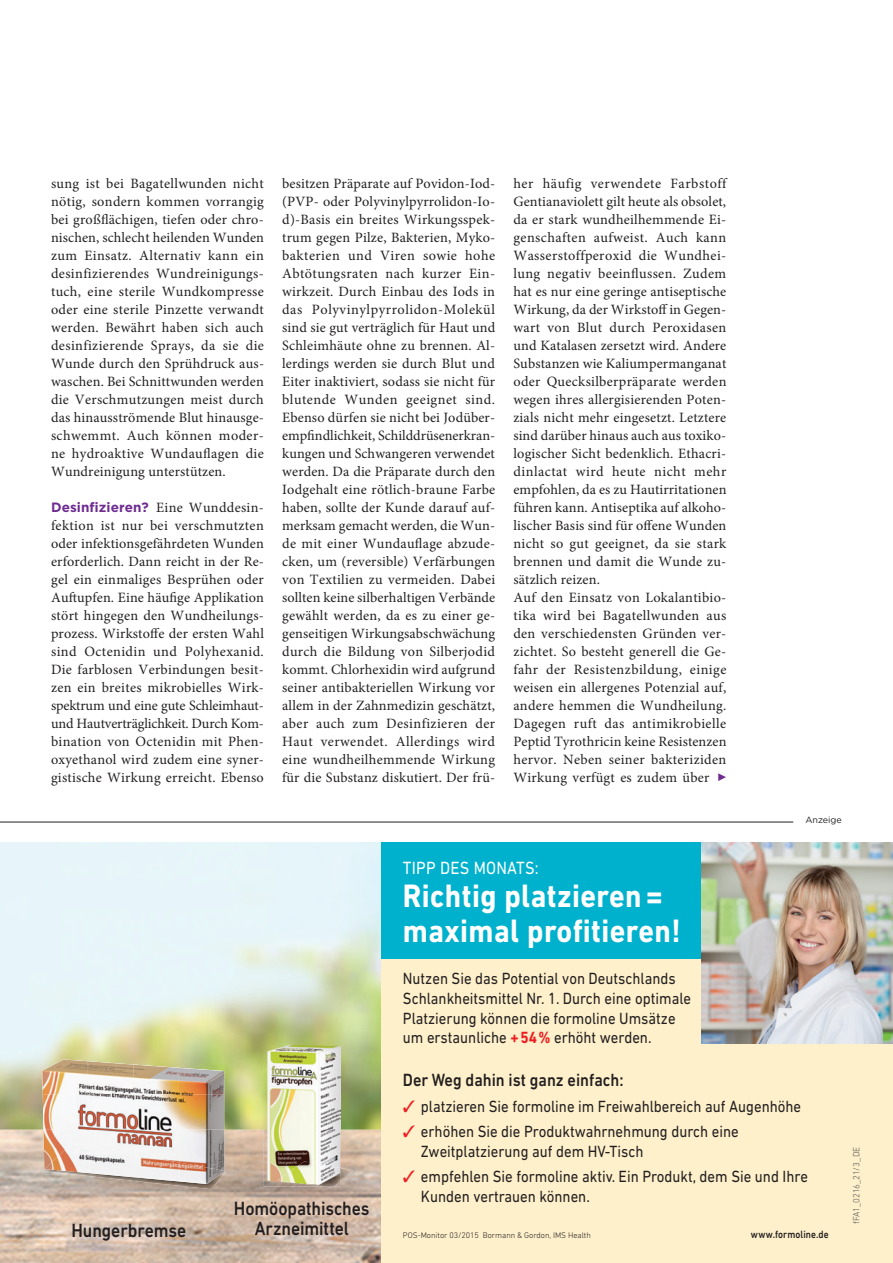
<style>
.page{position:relative;width:893px;height:1263px;background:#fff}
.page>*{position:absolute;margin:0;border:0;box-sizing:border-box;transform-origin:0 0}
.t1{font:700 33px/34.5px "DIN Next LT Pro";letter-spacing:.015em;color:#fff;scale:.9 1}
.t2{font:500 19.5px/20.4px "DIN Next LT Pro";letter-spacing:-.005em;color:#231f20;text-align:center;scale:.9 1}
.t3{font:500 18px "DIN Next LT Pro";color:#231f20;scale:.9 1}
.t4{font:18px "DIN Next LT Pro";color:#fff;scale:.9 1}
.t5{font:16.5px/19.8px "DIN Next LT Pro";color:#231f20;scale:.9 1}
.t6{font:14.25px/18px "Minion Pro";letter-spacing:.015em;color:#231f20;text-align:justify}
.t7{font:700 13.5px "Gotham";letter-spacing:.005em;color:#6e2c91}
.t8{font:500 10.65px "DIN Next LT Pro";letter-spacing:.01em;color:#231f20;scale:.88 1}
.t9{font:300 9.15px "DIN Next LT Pro";letter-spacing:-.015em;color:#57585a}
.t10{font:9px "Gotham";color:#231f20}
.t11{font:300 8.25px "DIN Next LT Pro";letter-spacing:-.005em;color:#231f20}
.s1{font-family:"Minion Pro";font-weight:400;font-size:14.25px;color:#231f20}
.s2{font-weight:700;color:#ee1d23}
.s3{color:#ee1d23}
</style>
<div class="page">
<img style="left:0;top:842px;width:382px;height:237px">
<img style="left:0;top:1079px;width:42px;height:51px">
<img style="left:225px;top:1079px;width:157px;height:51px">
<img style="left:202px;top:1130px;width:180px;height:133px">
<img style="left:0;top:1130px;width:149px;height:133px">
<img style="left:149px;top:1189px;width:53px;height:74px">
<img style="left:42px;top:1169px;width:184px;height:20px">
<img style="left:42px;top:1059px;width:46px;height:71px">
<img style="left:88px;top:1061px;width:46px;height:85px">
<img style="left:133px;top:1064px;width:46px;height:90px">
<img style="left:179px;top:1068px;width:46px;height:94px">
<img style="left:44px;top:1130px;width:45px;height:39px">
<img style="left:45px;top:1143px;width:45px;height:30px">
<img style="left:89px;top:1146px;width:46px;height:31px">
<img style="left:134px;top:1154px;width:46px;height:27px">
<img style="left:180px;top:1162px;width:45px;height:22px">
<img style="left:323px;top:1168px;width:31px;height:20px">
<img style="left:264px;top:1024px;width:76px;height:162px">
<img style="left:278px;top:1161px;width:62px;height:25px">
<div style="left:382px;top:842px;width:511px;height:421px;background:#fef0ca"></div>
<div style="left:382px;top:842px;width:511px;height:116px;background:#00b1cd"></div>
<img style="left:702px;top:842px;width:191px;height:201px">
<hr style="left:0;top:822px;width:793px;height:1px;background:#231f20">
<p class="t6" style="left:51px;top:175px;width:215px">sung ist bei Bagatellwunden nicht nötig, sondern kommen vorrangig bei großflächigen, tiefen oder chro&shy;nischen, schlecht heilenden Wunden zum Einsatz. Alternativ kann ein desinfizierendes Wundreinigungs&shy;tuch, eine sterile Wundkompresse oder eine sterile Pinzette verwandt werden. Bewährt haben sich auch desinfizierende Sprays, da sie die Wunde durch den Sprühdruck aus&shy;waschen. Bei Schnittwunden werden die Verschmutzungen meist durch das hinausströmende Blut hinausge&shy;schwemmt. Auch können moder&shy;ne hydroaktive Wundauflagen die Wundreinigung unterstützen.</p>
<p class="t7" style="left:51px;top:498px;width:214px">Desinfizieren? <span class="s1">Eine Wunddesin-</span></p>
<p class="t6" style="left:51px;top:517px;width:215px">fektion ist nur bei verschmutzten oder infektionsgefährdeten Wunden erforderlich. Dann reicht in der Re&shy;gel ein einmaliges Besprühen oder Auftupfen. Eine häufige Applikation stört hingegen den Wundheilungs&shy;prozess. Wirkstoffe der ersten Wahl sind Octenidin und Polyhexanid.<br>Die farblosen Verbindungen besit&shy;zen ein breites mikrobielles Wirk&shy;spektrum und eine gute Schleimhaut&shy;und Hautverträglichkeit. Durch Kom&shy;bination von Octenidin mit Phen&shy;oxyethanol wird zudem eine syner&shy;gistische Wirkung erreicht. Ebenso</p>
<p class="t6" style="left:282px;top:175px;width:215px">besitzen Präparate auf Povidon-Iod-(PVP- oder Polyvinylpyrrolidon-Io&shy;d)-Basis ein breites Wirkungsspek&shy;trum gegen Pilze, Bakterien, Myko&shy;bakterien und Viren sowie hohe Abtötungsraten nach kurzer Ein&shy;wirkzeit. Durch Einbau des Iods in das Polyvinylpyrrolidon-Molekül sind sie gut verträglich für Haut und Schleimhäute ohne zu brennen. Al&shy;lerdings werden sie durch Blut und Eiter inaktiviert, sodass sie nicht für blutende Wunden geeignet sind.<br>Ebenso dürfen sie nicht bei Jodüber&shy;empfindlichkeit, Schilddrüsenerkran&shy;kungen und Schwangeren verwendet werden. Da die Präparate durch den Iodgehalt eine rötlich-braune Farbe haben, sollte der Kunde darauf auf&shy;merksam gemacht werden, die Wun&shy;de mit einer Wundauflage abzude&shy;cken, um (reversible) Verfärbungen von Textilien zu vermeiden. Dabei sollten keine silberhaltigen Verbände gewählt werden, da es zu einer ge&shy;genseitigen Wirkungsabschwächung durch die Bildung von Silberjodid kommt. Chlorhexidin wird aufgrund seiner antibakteriellen Wirkung vor allem in der Zahnmedizin geschätzt, aber auch zum Desinfizieren der Haut verwendet. Allerdings wird eine wundheilhemmende Wirkung für die Substanz diskutiert. Der frü-</p>
<p class="t6" style="left:513px;top:174px;width:215px;text-align:left">her häufig verwendete Farbstoff Gentianaviolett gilt heute als obsolet, da er stark wundheilhemmende Ei&shy;genschaften aufweist. Auch kann Wasserstoffperoxid die Wundhei&shy;lung negativ beeinflussen. Zudem hat es nur eine geringe antiseptische Wirkung, da der Wirkstoff in Gegen&shy;wart von Blut durch Peroxidasen und Katalasen zersetzt wird. Andere Substanzen wie Kaliumpermanganat oder Quecksilberpräparate werden wegen ihres allergisierenden Poten&shy;zials nicht mehr eingesetzt. Letztere sind darüber hinaus auch aus toxiko&shy;logischer Sicht bedenklich. Ethacri&shy;dinlactat wird heute nicht mehr empfohlen, da es zu Hautirritationen führen kann. Antiseptika auf alkoho&shy;lischer Basis sind für offene Wunden nicht so gut geeignet, da sie stark brennen und damit die Wunde zu&shy;sätzlich reizen.<br>Auf den Einsatz von Lokalantibio&shy;tika wird bei Bagatellwunden aus den verschiedensten Gründen ver&shy;zichtet. So besteht generell die Ge&shy;fahr der Resistenzbildung, einige weisen ein allergenes Potenzial auf, andere hemmen die Wundheilung.<br>Dagegen ruft das antimikrobielle Peptid Tyrothricin keine Resistenzen hervor. Neben seiner bakteriziden Wirkung verfügt es zudem über</p>
<p class="t10" style="left:805px;top:814px;width:38px">Anzeige</p>
<h2 class="t2" style="left:72px;top:1220px;width:129px">Hungerbremse</h2>
<h2 class="t2" style="left:234px;top:1198px;width:152px">Homöopathisches<br>Arzneimittel</h2>
<p class="t4" style="left:403px;top:857px;width:153px">TIPP DES MONATS:</p>
<h1 class="t1" style="left:403px;top:878px;width:310px">Richtig platzieren = maximal profitieren!</h1>
<p class="t5" style="left:403px;top:968px;width:322px">Nutzen Sie das Potential von Deutschlands Schlankheitsmittel Nr. 1. Durch eine optimale Platzierung können die formoline Umsätze um erstaunliche <span class="s2">+ 54 %</span> erhöht werden.</p>
<p class="t3" style="left:403px;top:1070px;width:247px">Der Weg dahin ist ganz einfach:</p>
<p class="t5" style="left:403px;top:1096px;width:444px"><span class="s3">✓</span> platzieren Sie formoline im Freiwahlbereich auf Augenhöhe</p>
<p class="t5" style="left:421px;top:1121px;width:355px;text-indent:-18px"><span class="s3">✓</span> erhöhen Sie die Produktwahrnehmung durch eine<br>Zweitplatzierung auf dem HV-Tisch</p>
<p class="t5" style="left:421px;top:1166px;width:431px;text-indent:-18px"><span class="s3">✓</span> empfehlen Sie formoline aktiv. Ein Produkt, dem Sie und Ihre<br>Kunden vertrauen können.</p>
<p class="t11" style="left:403px;top:1231px;width:189px">POS-Monitor 03/2015 Bormann &amp; Gordon, IMS Health</p>
<p class="t8" style="left:751px;top:1228px;width:90px">www.formoline.de</p>
<p class="t9" style="left:851px;top:1224px;width:79px;rotate:-90deg">fFA1_0216_21/3_DE</p>
</div>
